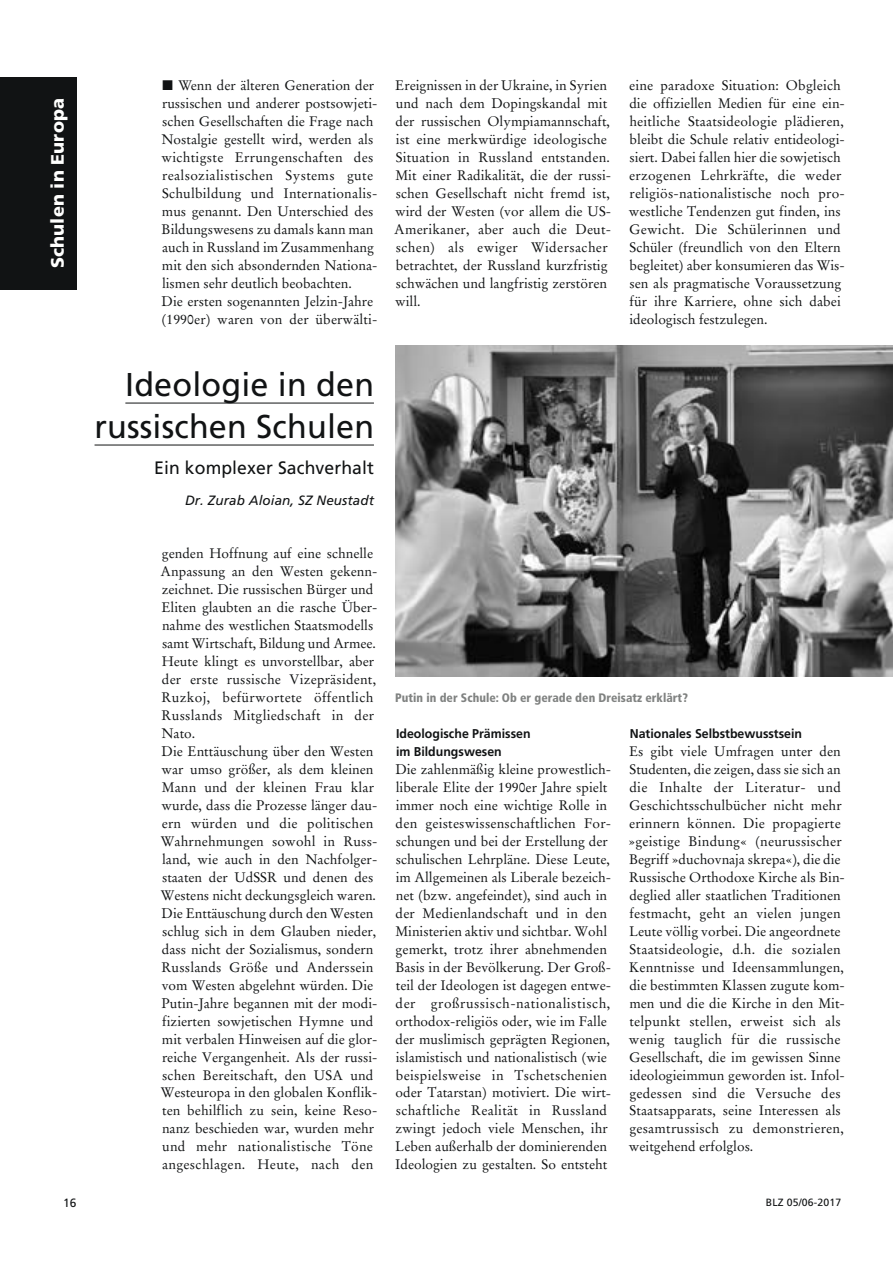
<style>
.page{position:relative;width:893px;height:1263px;background:#fff}
.page>*{position:absolute;margin:0;border:0;box-sizing:border-box;transform-origin:0 0}
.t1{font:33px/42px "Frutiger";letter-spacing:.005em;color:#111314;text-align:right}
.t2{font:18px "Frutiger";letter-spacing:.005em;color:#111314}
.t3{font:900 18px "Frutiger";letter-spacing:.005em;color:#fffffe}
.t4{font:13.8px/18px "Stempel Garamond";color:#111314}
.t5{font:italic 13.5px "Frutiger";letter-spacing:.005em;color:#111314}
.t6{font:700 12.75px/18px "Frutiger";color:#111314}
.t7{font:900 condensed 12.3px "Frutiger";letter-spacing:.005em;color:#808281}
.t8{font:12px "Frutiger";color:#111314}
.t9{font:10.5px "Frutiger";letter-spacing:.015em;color:#111314}
.s1{font-family:"European Pi Three";font-size:14.25px}
</style>
<div class="page">
<div style="left:0;top:77px;width:76px;height:212px;background:#111314"></div>
<hr style="left:125px;top:403px;width:249px;height:1px;background:#111314">
<hr style="left:95px;top:445px;width:279px;height:1px;background:#111314">
<img style="left:395px;top:346px;width:497px;height:331px">
<h2 class="t3" style="left:50px;top:268px;width:171px;rotate:-90deg">Schulen in Europa</h2>
<p class="t4" style="left:161px;top:78px;width:217px"><span class="s1">-</span> Wenn der älteren Generation der russischen und anderer postsowjeti&shy;schen Gesellschaften die Frage nach Nostalgie gestellt wird, werden als wichtigste Errungenschaften des realsozialistischen Systems gute Schulbildung und Internationalis&shy;mus genannt. Den Unterschied des Bildungswesens zu damals kann man auch in Russland im Zusammenhang mit den sich absondernden Nationa&shy;lismen sehr deutlich beobachten.<br>Die ersten sogenannten Jelzin-Jahre (1990er) waren von der überwälti-</p>
<h1 class="t1" style="left:94px;top:366px;width:281px">Ideologie in den russischen Schulen</h1>
<h2 class="t2" style="left:154px;top:461px;width:221px">Ein komplexer Sachverhalt</h2>
<p class="t5" style="left:185px;top:495px;width:190px">Dr. Zurab Aloian, SZ Neustadt</p>
<p class="t4" style="left:161px;top:545px;width:218px">genden Hoffnung auf eine schnelle Anpassung an den Westen gekenn&shy;zeichnet. Die russischen Bürger und Eliten glaubten an die rasche Über&shy;nahme des westlichen Staatsmodells samt Wirtschaft, Bildung und Armee.<br>Heute klingt es unvorstellbar, aber der erste russische Vizepräsident, Ruzkoj, befürwortete öffentlich Russlands Mitgliedschaft in der Nato.<br>Die Enttäuschung über den Westen war umso größer, als dem kleinen Mann und der kleinen Frau klar wurde, dass die Prozesse länger dau&shy;ern würden und die politischen Wahrnehmungen sowohl in Russ&shy;land, wie auch in den Nachfolger&shy;staaten der UdSSR und denen des Westens nicht deckungsgleich waren.<br>Die Enttäuschung durch den Westen schlug sich in dem Glauben nieder, dass nicht der Sozialismus, sondern Russlands Größe und Anderssein vom Westen abgelehnt würden. Die Putin-Jahre begannen mit der modi&shy;fizierten sowjetischen Hymne und mit verbalen Hinweisen auf die glor&shy;reiche Vergangenheit. Als der russi&shy;schen Bereitschaft, den USA und Westeuropa in den globalen Konflik&shy;ten behilflich zu sein, keine Reso&shy;nanz beschieden war, wurden mehr und mehr nationalistische Töne angeschlagen. Heute, nach den</p>
<p class="t4" style="left:394px;top:78px;width:218px">Ereignissen in der Ukraine, in Syrien und nach dem Dopingskandal mit der russischen Olympiamannschaft, ist eine merkwürdige ideologische<br>Situation in Russland entstanden.<br>Mit einer Radikalität, die der russi&shy;schen Gesellschaft nicht fremd ist, wird der Westen (vor allem die US-<br>Amerikaner, aber auch die Deut&shy;schen) als ewiger Widersacher betrachtet, der Russland kurzfristig schwächen und langfristig zerstören will.</p>
<p class="t4" style="left:629px;top:78px;width:217px">eine paradoxe Situation: Obgleich die offiziellen Medien für eine ein&shy;heitliche Staatsideologie plädieren, bleibt die Schule relativ entideologi&shy;siert. Dabei fallen hier die sowjetisch erzogenen Lehrkräfte, die weder religiös-nationalistische noch pro&shy;westliche Tendenzen gut finden, ins Gewicht. Die Schülerinnen und Schüler (freundlich von den Eltern begleitet) aber konsumieren das Wis&shy;sen als pragmatische Voraussetzung für ihre Karriere, ohne sich dabei ideologisch festzulegen.</p>
<p class="t7" style="left:395px;top:693px;width:294px">Putin in der Schule: Ob er gerade den Dreisatz erklärt?</p>
<p class="t6" style="left:396px;top:725px;width:136px">Ideologische Prämissen im Bildungswesen</p>
<p class="t4" style="left:395px;top:761px;width:218px">Die zahlenmäßig kleine prowestlich&shy;liberale Elite der 1990er Jahre spielt immer noch eine wichtige Rolle in den geisteswissenschaftlichen For&shy;schungen und bei der Erstellung der schulischen Lehrpläne. Diese Leute, im Allgemeinen als Liberale bezeich&shy;net (bzw. angefeindet), sind auch in der Medienlandschaft und in den Ministerien aktiv und sichtbar. Wohl gemerkt, trotz ihrer abnehmenden Basis in der Bevölkerung. Der Groß&shy;teil der Ideologen ist dagegen entwe&shy;der großrussisch-nationalistisch, orthodox-religiös oder, wie im Falle der muslimisch geprägten Regionen, islamistisch und nationalistisch (wie beispielsweise in Tschetschenien oder Tatarstan) motiviert. Die wirt&shy;schaftliche Realität in Russland zwingt jedoch viele Menschen, ihr Leben außerhalb der dominierenden Ideologien zu gestalten. So entsteht</p>
<p class="t6" style="left:630px;top:725px;width:174px">Nationales Selbstbewusstsein</p>
<p class="t4" style="left:628px;top:743px;width:218px">Es gibt viele Umfragen unter den Studenten, die zeigen, dass sie sich an die Inhalte der Literatur- und Geschichtsschulbücher nicht mehr erinnern können. Die propagierte »geistige Bindung« (neurussischer Begriff »duchovnaja skrepa«), die die Russische Orthodoxe Kirche als Bin&shy;deglied aller staatlichen Traditionen festmacht, geht an vielen jungen Leute völlig vorbei. Die angeordnete Staatsideologie, d.h. die sozialen Kenntnisse und Ideensammlungen, die bestimmten Klassen zugute kom&shy;men und die die Kirche in den Mit&shy;telpunkt stellen, erweist sich als wenig tauglich für die russische Gesellschaft, die im gewissen Sinne ideologieimmun geworden ist. Infol&shy;gedessen sind die Versuche des Staatsapparats, seine Interessen als gesamtrussisch zu demonstrieren, weitgehend erfolglos.</p>
<p class="t8" style="left:63px;top:1198px;width:15px">16</p>
<p class="t9" style="left:766px;top:1198px;width:77px">BLZ 05/06-2017</p>
</div>
